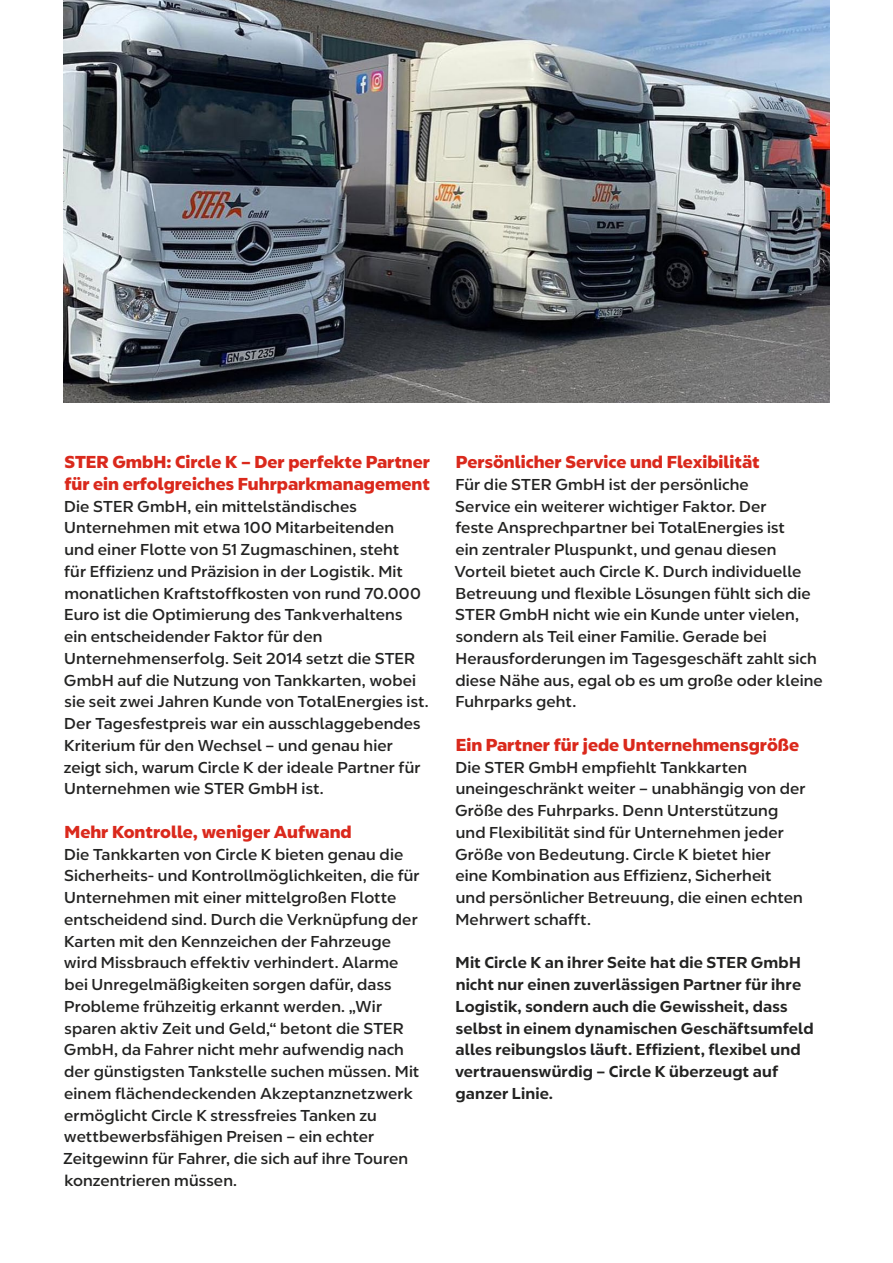
<style>
.page{position:relative;width:893px;height:1263px;background:#fff}
.page>*{position:absolute;margin:0;border:0;box-sizing:border-box;transform-origin:0 0}
.t1{font:800 17.25px/21.8px "ACT Easy";color:#da291c}
.t2{font:500 15.75px/21.8px "ACT Easy";letter-spacing:.01em;color:#232322}
.t3{font:700 15.75px/21.8px "ACT Easy";letter-spacing:.01em;color:#232322}
</style>
<div class="page">
<img style="left:64px;top:0;width:765px;height:403px">
<p class="t1" style="left:64px;top:450px;width:367px">STER GmbH: Circle K – Der perfekte Partner für ein erfolgreiches Fuhrparkmanagement</p>
<p class="t2" style="left:64px;top:494px;width:367px">Die STER GmbH, ein mittelständisches Unternehmen mit etwa 100 Mitarbeitenden<br>und einer Flotte von 51 Zugmaschinen, steht<br>für Effizienz und Präzision in der Logistik. Mit monatlichen Kraftstoffkosten von rund 70.000<br>Euro ist die Optimierung des Tankverhaltens ein entscheidender Faktor für den Unternehmenserfolg. Seit 2014 setzt die STER GmbH auf die Nutzung von Tankkarten, wobei sie seit zwei Jahren Kunde von TotalEnergies ist.<br>Der Tagesfestpreis war ein ausschlaggebendes Kriterium für den Wechsel – und genau hier zeigt sich, warum Circle K der ideale Partner für Unternehmen wie STER GmbH ist.</p>
<p class="t1" style="left:65px;top:820px;width:289px">Mehr Kontrolle, weniger Aufwand</p>
<p class="t2" style="left:63px;top:842px;width:358px">Die Tankkarten von Circle K bieten genau die Sicherheits- und Kontrollmöglichkeiten, die für Unternehmen mit einer mittelgroßen Flotte entscheidend sind. Durch die Verknüpfung der Karten mit den Kennzeichen der Fahrzeuge wird Missbrauch effektiv verhindert. Alarme bei Unregelmäßigkeiten sorgen dafür, dass Probleme frühzeitig erkannt werden. „Wir sparen aktiv Zeit und Geld,“ betont die STER GmbH, da Fahrer nicht mehr aufwendig nach der günstigsten Tankstelle suchen müssen. Mit einem flächendeckenden Akzeptanznetzwerk ermöglicht Circle K stressfreies Tanken zu wettbewerbsfähigen Preisen – ein echter Zeitgewinn für Fahrer, die sich auf ihre Touren konzentrieren müssen.</p>
<p class="t1" style="left:456px;top:450px;width:306px">Persönlicher Service und Flexibilität</p>
<p class="t2" style="left:454px;top:473px;width:370px">Für die STER GmbH ist der persönliche<br>Service ein weiterer wichtiger Faktor. Der<br>feste Ansprechpartner bei TotalEnergies ist<br>ein zentraler Pluspunkt, und genau diesen Vorteil bietet auch Circle K. Durch individuelle Betreuung und flexible Lösungen fühlt sich die STER GmbH nicht wie ein Kunde unter vielen, sondern als Teil einer Familie. Gerade bei Herausforderungen im Tagesgeschäft zahlt sich diese Nähe aus, egal ob es um große oder kleine Fuhrparks geht.</p>
<p class="t1" style="left:456px;top:733px;width:345px">Ein Partner für jede Unternehmensgröße</p>
<p class="t2" style="left:455px;top:755px;width:352px">Die STER GmbH empfiehlt Tankkarten uneingeschränkt weiter – unabhängig von der Größe des Fuhrparks. Denn Unterstützung und Flexibilität sind für Unternehmen jeder Größe von Bedeutung. Circle K bietet hier eine Kombination aus Effizienz, Sicherheit<br>und persönlicher Betreuung, die einen echten Mehrwert schafft.</p>
<p class="t3" style="left:455px;top:951px;width:360px">Mit Circle K an ihrer Seite hat die STER GmbH nicht nur einen zuverlässigen Partner für ihre Logistik, sondern auch die Gewissheit, dass selbst in einem dynamischen Geschäftsumfeld alles reibungslos läuft. Effizient, flexibel und vertrauenswürdig – Circle K überzeugt auf ganzer Linie.</p>
</div>
